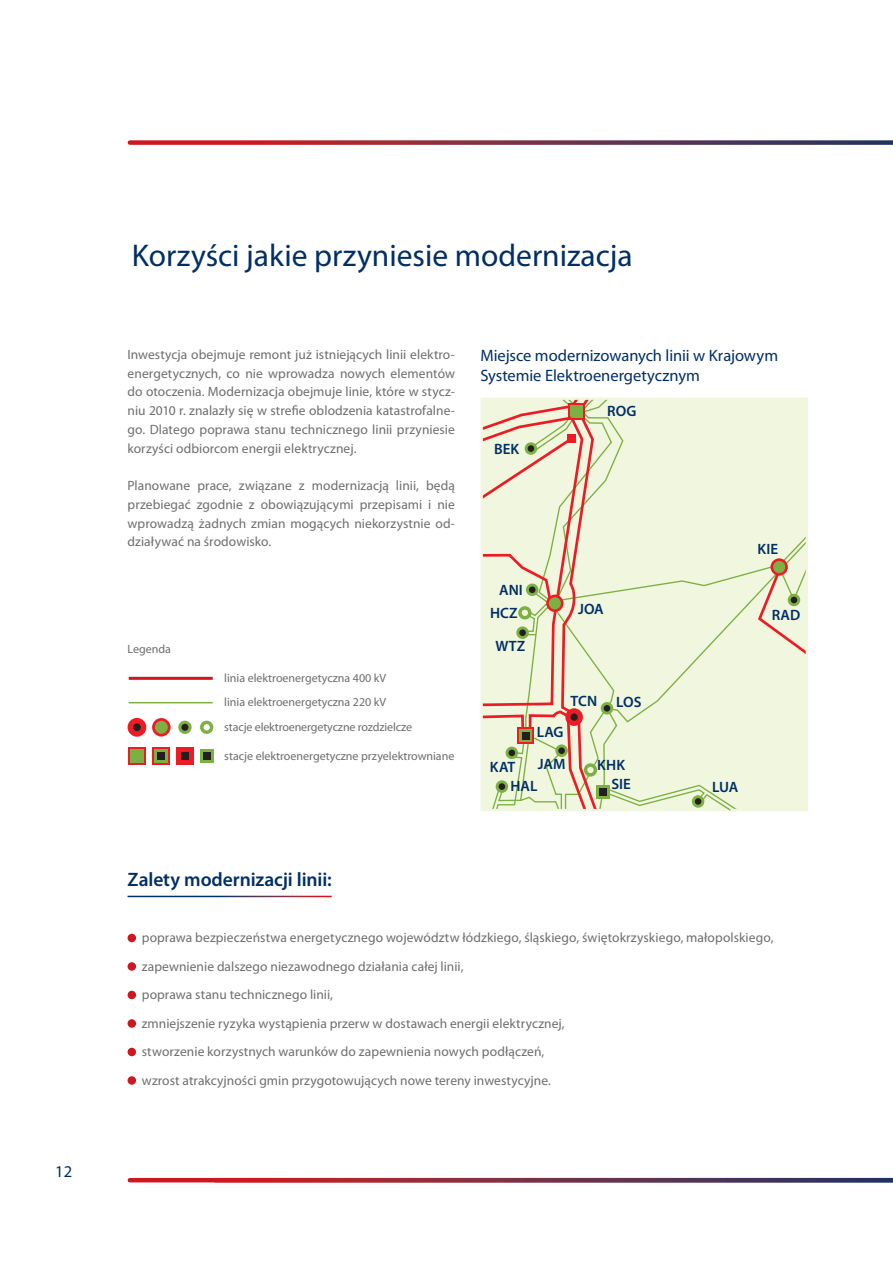
<style>
.page{position:relative;width:893px;height:1263px;background:#fff}
.page>*{position:absolute;margin:0;border:0;box-sizing:border-box;transform-origin:0 0}
.t1{font:31.5px "Myriad Pro";color:#002f66}
.t2{font:600 19.5px "Myriad Pro";letter-spacing:-.005em;color:#002f66}
.t3{font:16.5px/19.5px "Myriad Pro";color:#002f66}
.t4{font:600 15px "Myriad Pro";letter-spacing:.005em;color:#002f66}
.t5{font:13.5px/18.8px "Myriad Pro";letter-spacing:.005em;color:#6d6e70;text-align:justify}
.t6{font:12px/24px "Myriad Pro";color:#6d6e70}
</style>
<div class="page">
<svg style="left:130px;top:140px;width:763px;height:5px;background:#8c4052"></svg>
<svg style="left:130px;top:1178px;width:763px;height:4px;background:#7f2a3f"></svg>
<div style="left:482px;top:399px;width:325px;height:411px;background:#f1f6de"></div>
<div style="left:128px;top:934px;width:8px;height:8px;background:#ce171e;border-radius:50%"></div>
<div style="left:128px;top:962px;width:8px;height:9px;background:#ce171e;border-radius:50%"></div>
<div style="left:128px;top:991px;width:8px;height:8px;background:#ce171e;border-radius:50%"></div>
<div style="left:128px;top:1019px;width:8px;height:9px;background:#ce171e;border-radius:50%"></div>
<div style="left:128px;top:1048px;width:8px;height:8px;background:#ce171e;border-radius:50%"></div>
<div style="left:128px;top:1076px;width:8px;height:9px;background:#ce171e;border-radius:50%"></div>
<hr style="left:129px;top:677px;width:84px;height:3px;background:#ce171e">
<hr style="left:129px;top:702px;width:84px;height:1px;background:#7db042">
<div style="left:200px;top:721px;width:13px;height:13px;background:#7db042;border-radius:50%"></div>
<svg style="left:204px;top:724px;width:6px;height:6px"></svg>
<svg style="left:178px;top:721px;width:14px;height:13px"></svg>
<div style="left:181px;top:724px;width:7px;height:7px;background:#231f20;border-radius:50%"></div>
<svg style="left:152px;top:718px;width:19px;height:18px"></svg>
<div style="left:155px;top:721px;width:13px;height:13px;background:#7db042;border-radius:50%"></div>
<div style="left:200px;top:749px;width:13px;height:14px;background:#7db042"></div>
<div style="left:203px;top:752px;width:7px;height:8px;background:#231f20"></div>
<div style="left:176px;top:747px;width:18px;height:18px;background:#ed1c24"></div>
<div style="left:181px;top:752px;width:8px;height:8px;background:#231f20"></div>
<svg style="left:152px;top:747px;width:18px;height:18px"></svg>
<div style="left:155px;top:749px;width:13px;height:14px;background:#7db042"></div>
<div style="left:158px;top:752px;width:7px;height:8px;background:#231f20"></div>
<div style="left:128px;top:718px;width:18px;height:19px;background:#ed1c24;border-radius:50%"></div>
<div style="left:133px;top:723px;width:8px;height:8px;background:#231f20;border-radius:50%"></div>
<div style="left:128px;top:747px;width:18px;height:18px;background:#ed1c24"></div>
<div style="left:130px;top:749px;width:14px;height:14px;background:#7db042"></div>
<svg style="left:770px;top:558px;width:18px;height:18px"></svg>
<div style="left:773px;top:561px;width:12px;height:12px;background:#7db042;border-radius:50%"></div>
<svg style="left:756px;top:564px;width:49px;height:90px"></svg>
<svg style="left:480px;top:397px;width:259px;height:414px"></svg>
<p class="t3" style="left:55px;top:1163px;width:18px">12</p>
<h1 class="t1" style="left:132px;top:244px;width:502px">Korzyści jakie przyniesie modernizacja</h1>
<p class="t5" style="left:128px;top:346px;width:329px">Inwestycja obejmuje remont już istniejących linii elektro&shy;energetycznych, co nie wprowadza nowych elementów do otoczenia. Modernizacja obejmuje linie, które w stycz&shy;niu 2010 r. znalazły się w strefie oblodzenia katastrofalne&shy;go. Dlatego poprawa stanu technicznego linii przyniesie korzyści odbiorcom energii elektrycznej.</p>
<p class="t5" style="left:128px;top:478px;width:329px">Planowane prace, związane z modernizacją linii, będą przebiegać zgodnie z obowiązującymi przepisami i nie wprowadzą żadnych zmian mogących niekorzystnie od&shy;działywać na środowisko.</p>
<p class="t6" style="left:128px;top:638px;width:45px">Legenda</p>
<p class="t6" style="left:224px;top:667px;width:163px">linia elektroenergetyczna 400 kV linia elektroenergetyczna 220 kV</p>
<p class="t6" style="left:224px;top:717px;width:189px">stacje elektroenergetyczne rozdzielcze</p>
<p class="t6" style="left:224px;top:745px;width:232px">stacje elektroenergetyczne przyelektrowniane</p>
<p class="t3" style="left:480px;top:347px;width:299px">Miejsce modernizowanych linii w Krajowym<br>Systemie Elektroenergetycznym</p>
<p class="t4" style="left:494px;top:443px;width:27px">BEK</p>
<p class="t4" style="left:607px;top:405px;width:31px">ROG</p>
<p class="t4" style="left:499px;top:585px;width:25px">ANI</p>
<p class="t4" style="left:490px;top:608px;width:29px">HCZ</p>
<p class="t4" style="left:495px;top:641px;width:32px">WTZ</p>
<p class="t4" style="left:578px;top:604px;width:27px">JOA</p>
<p class="t4" style="left:490px;top:761px;width:27px">KAT</p>
<p class="t4" style="left:571px;top:695px;width:28px">TCN</p>
<p class="t4" style="left:616px;top:696px;width:27px">LOS</p>
<p class="t4" style="left:537px;top:726px;width:28px">LAG</p>
<p class="t4" style="left:538px;top:759px;width:29px">JAM</p>
<p class="t4" style="left:597px;top:759px;width:29px">KHK</p>
<p class="t4" style="left:510px;top:780px;width:28px">HAL</p>
<p class="t4" style="left:611px;top:778px;width:21px">SIE</p>
<p class="t4" style="left:757px;top:543px;width:22px">KIE</p>
<p class="t4" style="left:772px;top:610px;width:30px">RAD</p>
<p class="t4" style="left:712px;top:782px;width:28px">LUA</p>
<h2 class="t2" style="left:128px;top:872px;width:206px">Zalety modernizacji linii:</h2>
<p class="t5" style="left:142px;top:925px;width:633px;line-height:28.5px;text-align:left">poprawa bezpieczeństwa energetycznego województw łódzkiego, śląskiego, świętokrzyskiego, małopolskiego, zapewnienie dalszego niezawodnego działania całej linii,<br>poprawa stanu technicznego linii,<br>zmniejszenie ryzyka wystąpienia przerw w dostawach energii elektrycznej,<br>stworzenie korzystnych warunków do zapewnienia nowych podłączeń,<br>wzrost atrakcyjności gmin przygotowujących nowe tereny inwestycyjne.</p>
</div>
